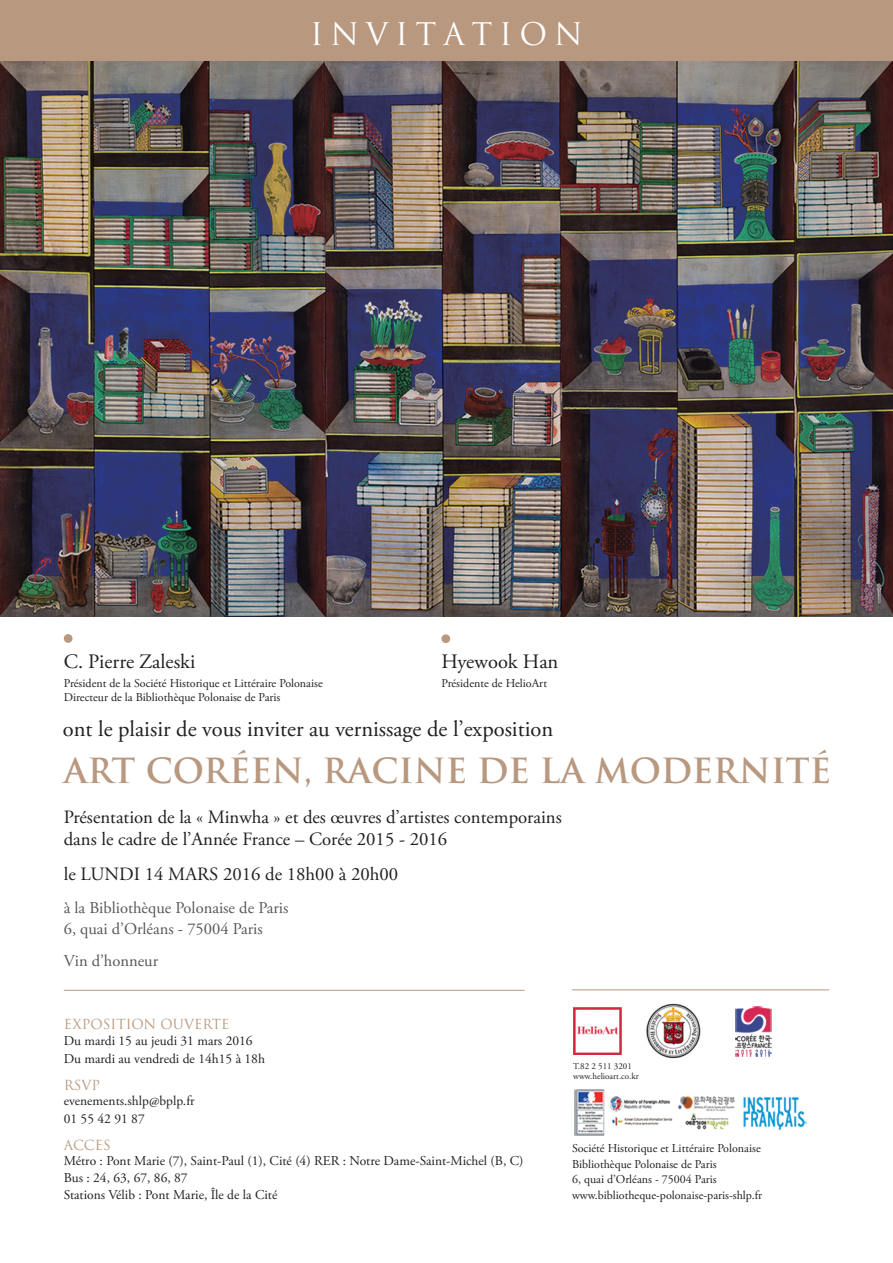
<style>
.page{position:relative;width:893px;height:1263px;background:#fff}
.page>*{position:absolute;margin:0;border:0;box-sizing:border-box;transform-origin:0 0}
.t1{font:700 33.75px "Trajan Pro";color:#b8987f}
.t2{font:30.3px "Trajan Pro";color:#fff}
.t3{font:22.5px "Adobe Garamond Pro";color:#231f20}
.t4{font:20.4px "Adobe Garamond Pro";color:#231f20}
.t5{font:18.75px "Adobe Garamond Pro";color:#231f20}
.t6{font:16.5px "Adobe Garamond Pro";color:#57585a}
.t7{font:13.5px "Adobe Garamond Pro";color:#231f20}
.t8{font:13.5px "Trajan Pro";color:#b8987f}
.t9{font:12px "Adobe Garamond Pro";color:#231f20}
.t10{font:9px "Adobe Garamond Pro";color:#231f20}
</style>
<div class="page">
<div style="left:0;top:0;width:893px;height:617px;background:#b8987f"></div>
<img style="left:0;top:61px;width:893px;height:556px">
<img style="left:574px;top:1090px;width:233px;height:45px">
<img style="left:573px;top:1007px;width:48px;height:47px">
<img style="left:735px;top:1006px;width:36px;height:50px">
<img style="left:646px;top:1003px;width:55px;height:56px">
<hr style="left:64px;top:990px;width:461px;height:1px;background:#b8987f">
<hr style="left:572px;top:989px;width:257px;height:1px;background:#b8987f">
<div style="left:64px;top:634px;width:9px;height:9px;background:#b8987f;border-radius:50%"></div>
<div style="left:441px;top:634px;width:9px;height:9px;background:#b8987f;border-radius:50%"></div>
<p class="t2" style="left:310px;top:14px;width:274px">I N V I T A T I O N</p>
<p class="t4" style="left:441px;top:649px;width:118px">Hyewook Han</p>
<p class="t9" style="left:441px;top:676px;width:107px">Présidente de HelioArt</p>
<p class="t3" style="left:63px;top:716px;width:492px">ont le plaisir de vous inviter au vernissage de l’exposition</p>
<p class="t4" style="left:64px;top:649px;width:133px">C. Pierre Zaleski</p>
<p class="t9" style="left:64px;top:676px;width:261px">Président de la Société Historique et Littéraire Polonaise</p>
<p class="t9" style="left:64px;top:690px;width:218px">Directeur de la Bibliothèque Polonaise de Paris</p>
<p class="t1" style="left:64px;top:750px;width:769px">ART CORÉEN, RACINE DE LA MODERNITÉ</p>
<p class="t5" style="left:64px;top:806px;width:499px">Présentation de la « Minwha » et des œuvres d’artistes contemporains</p>
<p class="t5" style="left:64px;top:827px;width:385px">dans le cadre de l’Année France – Corée 2015 - 2016</p>
<p class="t5" style="left:64px;top:863px;width:336px">le LUNDI 14 MARS 2016 de 18h00 à 20h00</p>
<p class="t6" style="left:64px;top:898px;width:226px">à la Bibliothèque Polonaise de Paris</p>
<p class="t6" style="left:64px;top:919px;width:201px">6, quai d’Orléans - 75004 Paris</p>
<p class="t6" style="left:64px;top:950px;width:96px">Vin d’honneur</p>
<p class="t8" style="left:64px;top:1015px;width:167px">EXPOSITION OUVERTE</p>
<p class="t7" style="left:64px;top:1033px;width:190px">Du mardi 15 au jeudi 31 mars 2016</p>
<p class="t7" style="left:64px;top:1050px;width:203px">Du mardi au vendredi de 14h15 à 18h</p>
<p class="t8" style="left:64px;top:1076px;width:38px">RSVP</p>
<p class="t7" style="left:64px;top:1093px;width:132px">evenements.shlp@bplp.fr</p>
<p class="t7" style="left:64px;top:1110px;width:82px">01 55 42 91 87</p>
<p class="t8" style="left:64px;top:1136px;width:48px">ACCES</p>
<p class="t7" style="left:64px;top:1152px;width:461px">Métro : Pont Marie (7), Saint-Paul (1), Cité (4) RER : Notre Dame-Saint-Michel (B, C)</p>
<p class="t7" style="left:64px;top:1169px;width:125px">Bus : 24, 63, 67, 86, 87</p>
<p class="t7" style="left:64px;top:1187px;width:215px">Stations Vélib : Pont Marie, Île de la Cité</p>
<p class="t10" style="left:573px;top:1061px;width:60px">T.82 2 511 3201</p>
<p class="t10" style="left:573px;top:1071px;width:67px">www.helioart.co.kr</p>
<p class="t9" style="left:572px;top:1141px;width:190px">Société Historique et Littéraire Polonaise</p>
<p class="t9" style="left:572px;top:1157px;width:146px">Bibliothèque Polonaise de Paris</p>
<p class="t9" style="left:572px;top:1172px;width:146px">6, quai d’Orléans - 75004 Paris</p>
<p class="t9" style="left:572px;top:1188px;width:192px">www.bibliotheque-polonaise-paris-shlp.fr</p>
</div>
